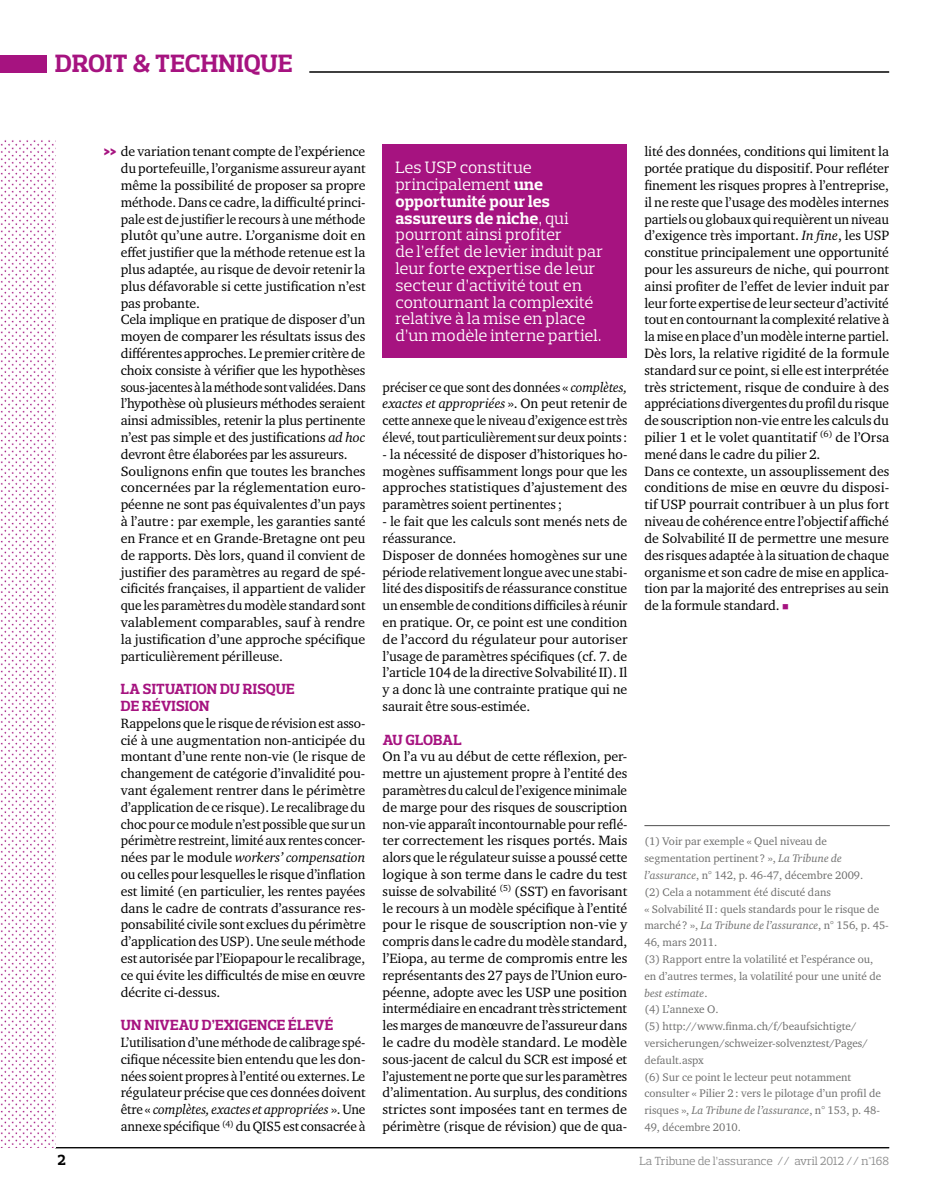
<style>
.page{position:relative;width:936px;height:1191px;background:#fff}
.page>*{position:absolute;margin:0;border:0;box-sizing:border-box;transform-origin:0 0}
.t1{font:700 25.5px "Prelo Slab";letter-spacing:.015em;color:#a61380}
.t2{font:16.8px/16.8px "Prelo Slab";letter-spacing:.005em;color:#fff}
.t3{font:700 expanded 16.8px "Prelo";color:#a61380}
.t4{font:700 15px/16.8px "Prelo Slab";letter-spacing:.015em;color:#a61380}
.t5{font:700 15px "Prelo Slab";color:#000}
.t6{font:13.8px/16.8px "Charter ITC Std";letter-spacing:-.005em;color:#000;text-align:justify}
.t7{font:12px "Prelo Slab";color:#898989}
.t8{font:11.25px/16.8px "Charter ITC Std";color:#6f6f6e}
.s1{font-style:italic}
.s2{font-weight:700}
.s3{color:#a61380}
</style>
<div class="page">
<hr style="left:309px;top:71px;width:580px;height:2px;background:#000">
<div style="left:0;top:55px;width:47px;height:17px;background:#a61380"></div>
<hr style="left:55px;top:1147px;width:834px;height:1px;background:#000">
<img style="left:0;top:140px;width:54px;height:1007px">
<hr style="left:644px;top:825px;width:245px;height:1px;background:#000">
<div style="left:382px;top:144px;width:245px;height:214px;background:#a61380"></div>
<h1 class="t1" style="left:55px;top:48px;width:239px">DROIT &amp; TECHNIQUE</h1>
<p class="t6" style="left:121px;top:143px;width:246px;text-align:left">de variation tenant compte de l’expérience du portefeuille, l’organisme assureur ayant même la possibilité de proposer sa propre méthode. Dans ce cadre, la difficulté princi&shy;pale est de justifier le recours à une méthode plutôt qu’une autre. L’organisme doit en effet justifier que la méthode retenue est la plus adaptée, au risque de devoir retenir la plus défavorable si cette justification n’est pas probante.<br>Cela implique en pratique de disposer d’un moyen de comparer les résultats issus des différentes approches. Le premier critère de choix consiste à vérifier que les hypothèses sous-jacentes à la méthode sont validées. Dans l’hypothèse où plusieurs méthodes seraient ainsi admissibles, retenir la plus pertinente n’est pas simple et des justifications <span class="s1">ad hoc </span>devront être élaborées par les assureurs.<br>Soulignons enfin que toutes les branches concernées par la réglementation euro&shy;péenne ne sont pas équivalentes d’un pays à l’autre: par exemple, les garanties santé en France et en Grande-Bretagne ont peu de rapports. Dès lors, quand il convient de justifier des paramètres au regard de spé&shy;cificités françaises, il appartient de valider que les paramètres du modèle standard sont valablement comparables, sauf à rendre la justification d’une approche spécifique particulièrement périlleuse.</p>
<p class="t4" style="left:121px;top:680px;width:175px">LA SITUATION DU RISQUE<br>DE RÉVISION</p>
<p class="t6" style="left:121px;top:714px;width:246px">Rappelons que le risque de révision est asso&shy;cié à une augmentation non-anticipée du montant d’une rente non-vie (le risque de changement de catégorie d’invalidité pou&shy;vant également rentrer dans le périmètre d’application de ce risque). Le recalibrage du choc pour ce module n’est possible que sur un périmètre restreint, limité aux rentes concer&shy;nées par le module <span class="s1">workers’ compensation </span>ou celles pour lesquelles le risque d’inflation est limité (en particulier, les rentes payées dans le cadre de contrats d’assurance res&shy;ponsabilité civile sont exclues du périmètre d’application des USP). Une seule méthode est autorisée par l’Eiopapour le recalibrage, ce qui évite les difficultés de mise en œuvre décrite ci-dessus.</p>
<p class="t4" style="left:121px;top:1016px;width:214px">UN NIVEAU D’EXIGENCE ÉLEVÉ</p>
<p class="t6" style="left:121px;top:1033px;width:246px">L’utilisation d’une méthode de calibrage spé&shy;cifique nécessite bien entendu que les don&shy;nées soient propres à l’entité ou externes. Le régulateur précise que ces données doivent être « <span class="s1">complètes, exactes et appropriées</span> ». Une annexe spécifique <sup>(4)</sup> du QIS5 est consacrée à</p>
<p class="t3" style="left:104px;top:140px;width:14px">&gt;&gt;</p>
<p class="t2" style="left:395px;top:159px;width:209px">Les USP constitue principalement <span class="s2">UNE<br>OPPORTUNITÉ POUR LES<br>ASSUREURS DE NICHE</span>, qui pourront ainsi profiter<br>de l’effet de levier induit par leur forte expertise de leur secteur d’activité tout en contournant la complexité relative à la mise en place d’un modèle interne partiel.</p>
<p class="t6" style="left:382px;top:378px;width:246px">préciser ce que sont des données « <span class="s1">complètes, exactes et appropriées</span> ». On peut retenir de cette annexe que le niveau d’exigence est très élevé, tout particulièrement sur deux points:</p>
<p class="t6" style="left:382px;top:445px;width:246px">- la nécessité de disposer d’historiques ho&shy;mogènes suffisamment longs pour que les approches statistiques d’ajustement des paramètres soient pertinentes ;</p>
<p class="t6" style="left:382px;top:513px;width:246px;text-align:left">- le fait que les calculs sont menés nets de réassurance.<br>Disposer de données homogènes sur une période relativement longue avec une stabi&shy;lité des dispositifs de réassurance constitue un ensemble de conditions difficiles à réunir en pratique. Or, ce point est une condition de l’accord du régulateur pour autoriser l’usage de paramètres spécifiques (cf. 7. de l’article 104 de la directive Solvabilité II). Il y a donc là une contrainte pratique qui ne saurait être sous-estimée.</p>
<p class="t4" style="left:382px;top:731px;width:76px">AU GLOBAL</p>
<p class="t6" style="left:382px;top:748px;width:246px">On l’a vu au début de cette réflexion, per&shy;mettre un ajustement propre à l’entité des paramètres du calcul de l’exigence minimale de marge pour des risques de souscription non-vie apparaît incontournable pour reflé&shy;ter correctement les risques portés. Mais alors que le régulateur suisse a poussé cette logique à son terme dans le cadre du test suisse de solvabilité <sup>(5)</sup> (SST) en favorisant le recours à un modèle spécifique à l’entité pour le risque de souscription non-vie y compris dans le cadre du modèle standard, l’Eiopa, au terme de compromis entre les représentants des 27 pays de l’Union euro&shy;péenne, adopte avec les USP une position intermédiaire en encadrant très strictement les marges de manœuvre de l’assureur dans le cadre du modèle standard. Le modèle sous-jacent de calcul du SCR est imposé et l’ajustement ne porte que sur les paramètres d’alimentation. Au surplus, des conditions strictes sont imposées tant en termes de périmètre (risque de révision) que de qua-</p>
<p class="t6" style="left:644px;top:143px;width:246px;text-align:left">lité des données, conditions qui limitent la portée pratique du dispositif. Pour refléter finement les risques propres à l’entreprise, il ne reste que l’usage des modèles internes partiels ou globaux qui requièrent un niveau d’exigence très important. <span class="s1">In fine</span>, les USP constitue principalement une opportunité pour les assureurs de niche, qui pourront ainsi profiter de l’effet de levier induit par leur forte expertise de leur secteur d’activité tout en contournant la complexité relative à la mise en place d’un modèle interne partiel.<br>Dès lors, la relative rigidité de la formule standard sur ce point, si elle est interprétée très strictement, risque de conduire à des appréciations divergentes du profil du risque de souscription non-vie entre les calculs du pilier 1 et le volet quantitatif <sup>(6)</sup> de l’Orsa mené dans le cadre du pilier 2.<br>Dans ce contexte, un assouplissement des conditions de mise en œuvre du disposi&shy;tif USP pourrait contribuer à un plus fort niveau de cohérence entre l’objectif affiché de Solvabilité II de permettre une mesure des risques adaptée à la situation de chaque organisme et son cadre de mise en applica&shy;tion par la majorité des entreprises au sein de la formule standard. <span class="s3">■</span></p>
<p class="t8" style="left:644px;top:833px;width:246px">(1) Voir par exemple « Quel niveau de segmentation pertinent ? », <span class="s1">La Tribune de l’assurance</span>, n° 142, p. 46-47, décembre 2009.<br>(2) Cela a notamment été discuté dans<br>« Solvabilité II: quels standards pour le risque de marché ? », <span class="s1">La Tribune de l’assurance</span>, n° 156, p. 45- 46, mars 2011.<br>(3) Rapport entre la volatilité et l’espérance ou,<br>en d’autres termes, la volatilité pour une unité de <span class="s1">best estimate</span>.<br>(4) L’annexe O.<br>(5) http://www.finma.ch/f/beaufsichtigte/ versicherungen/schweizer-solvenztest/Pages/ default.aspx<br>(6) Sur ce point le lecteur peut notamment consulter « Pilier 2: vers le pilotage d’un profil de risques », <span class="s1">La Tribune de l’assurance</span>, n° 153, p. 48- 49, décembre 2010.</p>
<p class="t5" style="left:58px;top:1150px;width:9px">2</p>
<p class="t7" style="left:639px;top:1153px;width:251px">La Tribune de l’assurance // avril 2012 // n°168</p>
</div>
